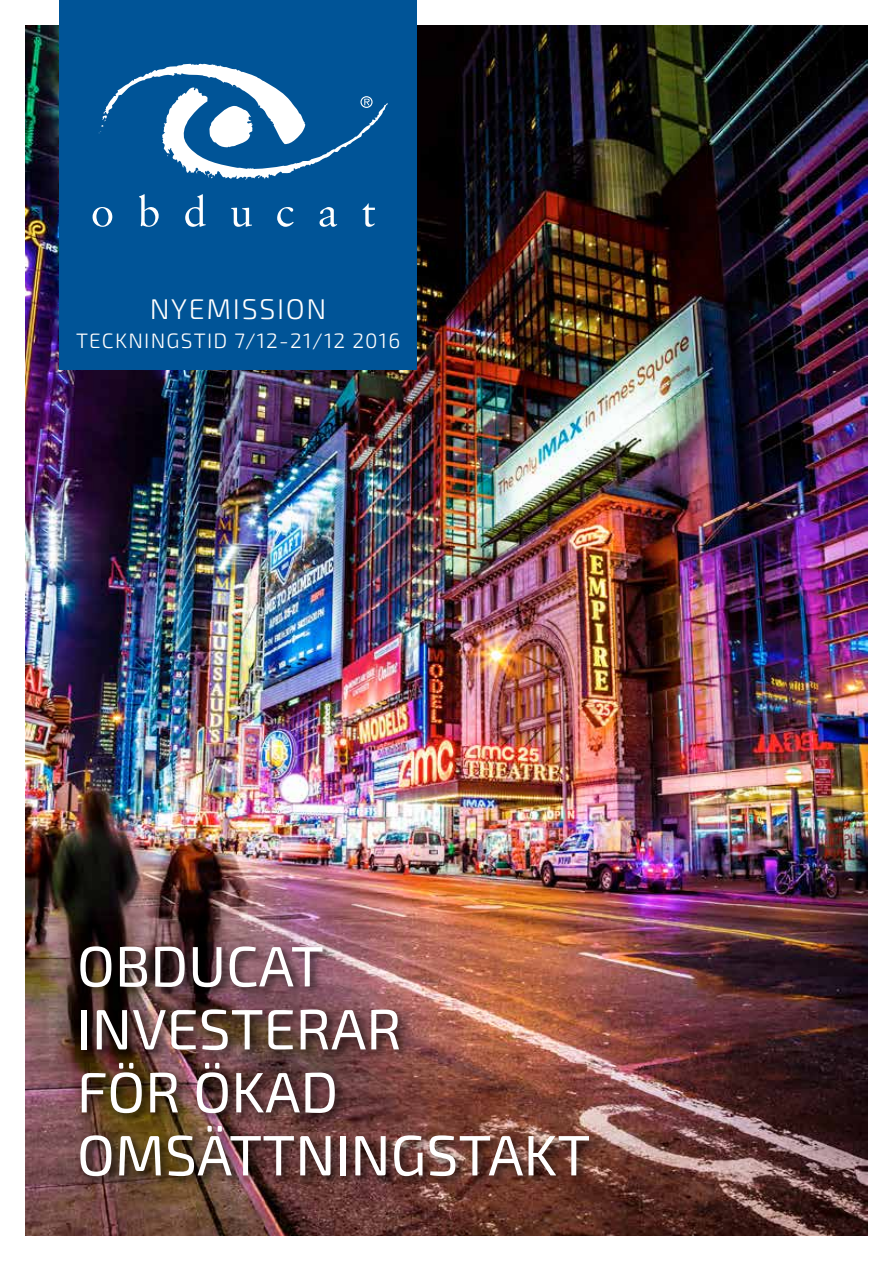
<style>
.page{position:relative;width:893px;height:1263px;background:#fff}
.page>*{position:absolute;margin:0;border:0;box-sizing:border-box;transform-origin:0 0}
.t1{font:57px/63px "Exo 2";color:#fff}
.t2{font:300 28.5px "Exo 2";letter-spacing:.06em;color:#fff}
.t3{font:300 20.85px "Exo 2";letter-spacing:.06em;color:#fff}
</style>
<div class="page">
<img style="left:26px;top:26px;width:841px;height:1209px">
<div style="left:76px;top:943px;width:525px;height:245px;background:#000;opacity:.75"></div>
<div style="left:60px;top:0;width:357px;height:370px;background:#005497"></div>
<svg style="left:99px;top:64px;width:289px;height:116px"></svg>
<svg style="left:93px;top:207px;width:19px;height:20px"></svg>
<svg style="left:139px;top:194px;width:20px;height:33px"></svg>
<svg style="left:185px;top:194px;width:21px;height:33px"></svg>
<svg style="left:231px;top:208px;width:21px;height:19px"></svg>
<svg style="left:277px;top:207px;width:17px;height:20px"></svg>
<svg style="left:320px;top:207px;width:17px;height:20px"></svg>
<svg style="left:363px;top:203px;width:12px;height:24px"></svg>
<p class="t2" style="left:150px;top:292px;width:178px">NYEMISSION</p>
<p class="t3" style="left:76px;top:329px;width:326px">TECKNINGSTID 7/12-21/12 2016</p>
<p class="t1" style="left:77px;top:936px;width:515px">OBDUCAT<br>INVESTERAR<br>FÖR ÖKAD<br>OMSÄTTNINGSTAKT</p>
</div>
